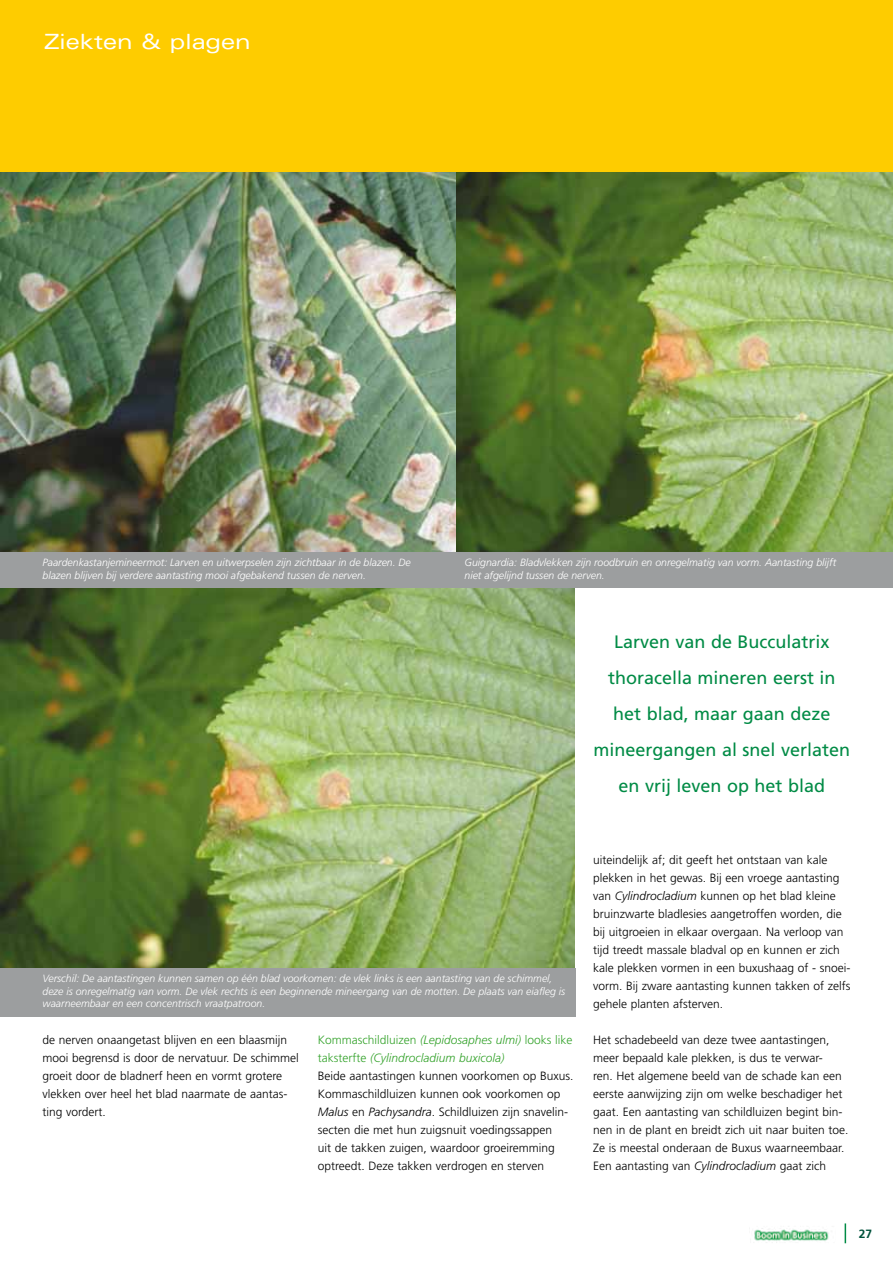
<style>
.page{position:relative;width:893px;height:1263px;background:#fff}
.page>*{position:absolute;margin:0;border:0;box-sizing:border-box;transform-origin:0 0}
.t1{font:expanded 21px "Univers";color:#fff}
.t2{font:18px/36px "Frutiger";color:#008b45;text-align:center}
.t3{font:300 12px/18px "Frutiger";color:#000}
.t4{font:700 12px "Frutiger";color:#00523c}
.t5{font:italic 300 10.5px/12.6px "Frutiger";color:#fff}
.s1{color:#35a32c}
.s2{font-style:italic;color:#35a32c}
.s3{font-style:italic}
</style>
<div class="page">
<svg style="left:845px;top:1223px;width:1px;height:20px"></svg>
<img style="left:754px;top:1228px;width:75px;height:15px">
<img style="left:0;top:153px;width:456px;height:400px">
<img style="left:456px;top:171px;width:437px;height:382px">
<div style="left:1px;top:0;width:892px;height:171px;background:#fecc00"></div>
<img style="left:0;top:588px;width:575px;height:380px">
<div style="left:0;top:553px;width:457px;height:35px;background:#9c9e9f"></div>
<div style="left:0;top:968px;width:575px;height:49px;background:#9c9e9f"></div>
<div style="left:455px;top:553px;width:438px;height:35px;background:#9c9e9f"></div>
<h1 class="t1" style="left:44px;top:29px;width:208px">Ziekten &amp; plagen</h1>
<p class="t5" style="left:43px;top:556px;width:370px">Paardenkastanjemineermot: Larven en uitwerpselen zijn zichtbaar in de blazen. De blazen blijven bij verdere aantasting mooi afgebakend tussen de nerven.</p>
<p class="t5" style="left:465px;top:556px;width:373px">Guignardia: Bladvlekken zijn roodbruin en onregelmatig van vorm. Aantasting blijft niet afgelijnd tussen de nerven.</p>
<h2 class="t2" style="left:593px;top:624px;width:258px">Larven van de Bucculatrix thoracella mineren eerst in het blad, maar gaan deze mineergangen al snel verlaten en vrij leven op het blad</h2>
<p class="t5" style="left:43px;top:972px;width:524px">Verschil: De aantastingen kunnen samen op één blad voorkomen: de vlek links is een aantasting van de schimmel, deze is onregelmatig van vorm. De vlek rechts is een beginnende mineergang van de motten. De plaats van eiafleg is waarneembaar en een concentrisch vraatpatroon.</p>
<p class="t3" style="left:43px;top:1031px;width:258px">de nerven onaangetast blijven en een blaasmijn mooi begrensd is door de nervatuur. De schimmel groeit door de bladnerf heen en vormt grotere vlekken over heel het blad naarmate de aantas&shy;ting vordert.</p>
<p class="t3" style="left:318px;top:1031px;width:257px"><span class="s1">Kommaschildluizen</span> <span class="s2">(Lepidosaphes ulmi)</span> <span class="s1">looks like taksterfte</span> <span class="s2">(Cylindrocladium buxicola)<br></span>Beide aantastingen kunnen voorkomen op Buxus.<br>Kommaschildluizen kunnen ook voorkomen op <span class="s3">Malus</span> en <span class="s3">Pachysandra</span>. Schildluizen zijn snavelin&shy;secten die met hun zuigsnuit voedingssappen<br>uit de takken zuigen, waardoor groeiremming optreedt. Deze takken verdrogen en sterven</p>
<p class="t3" style="left:593px;top:851px;width:259px">uiteindelijk af; dit geeft het ontstaan van kale plekken in het gewas. Bij een vroege aantasting van <span class="s3">Cylindrocladium</span> kunnen op het blad kleine bruinzwarte bladlesies aangetroffen worden, die bij uitgroeien in elkaar overgaan. Na verloop van tijd treedt massale bladval op en kunnen er zich kale plekken vormen in een buxushaag of - snoei&shy;vorm. Bij zware aantasting kunnen takken of zelfs gehele planten afsterven.</p>
<p class="t3" style="left:593px;top:1031px;width:257px">Het schadebeeld van deze twee aantastingen, meer bepaald kale plekken, is dus te verwar-<br>ren. Het algemene beeld van de schade kan een eerste aanwijzing zijn om welke beschadiger het gaat. Een aantasting van schildluizen begint bin&shy;nen in de plant en breidt zich uit naar buiten toe.<br>Ze is meestal onderaan de Buxus waarneembaar.<br>Een aantasting van <span class="s3">Cylindrocladium</span> gaat zich</p>
<p class="t4" style="left:859px;top:1227px;width:15px">27</p>
</div>
